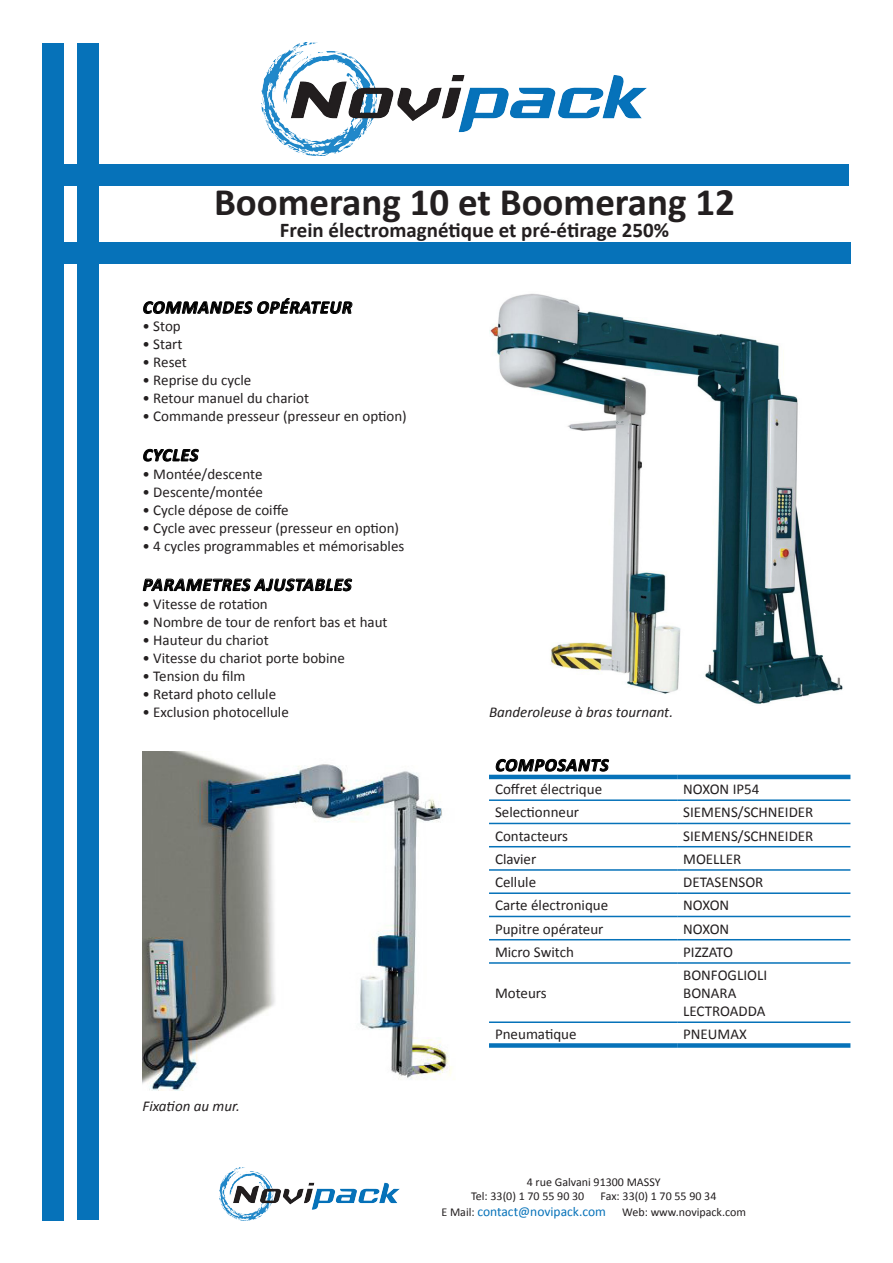
<style>
.page{position:relative;width:893px;height:1263px;background:#fff}
.page>*{position:absolute;margin:0;border:0;box-sizing:border-box;transform-origin:0 0}
.t1{font:700 39px "Calibri";color:#231f20}
.t2{font:700 21px "Calibri";color:#231f20}
.Style_de_paragraphe{font:italic 700 18px "Calibri";letter-spacing:.04em;color:#000}
.t3{font:15px "Calibri";color:#231f20}
.t4{font:italic 15px "Calibri";color:#231f20}
.t5{font:13.5px "Calibri";color:#0672b9}
.t6{font:12px "Calibri";color:#231f20}
.s1{font-size:12px;color:#231f20}
</style>
<div class="page">
<div style="left:43px;top:43px;width:21px;height:1177px;background:#0672b9"></div>
<div style="left:77px;top:43px;width:22px;height:1177px;background:#0672b9"></div>
<div style="left:43px;top:242px;width:807px;height:22px;background:#0672b9"></div>
<div style="left:43px;top:164px;width:806px;height:22px;background:#0672b9"></div>
<img style="left:261px;top:43px;width:385px;height:112px">
<svg style="left:143px;top:298px;width:210px;height:16px"></svg>
<svg style="left:143px;top:448px;width:56px;height:14px"></svg>
<svg style="left:142px;top:578px;width:211px;height:14px"></svg>
<img style="left:220px;top:1168px;width:179px;height:52px">
<hr style="left:489px;top:799px;width:188px;height:2px;background:#0672b9">
<hr style="left:677px;top:799px;width:173px;height:2px;background:#0672b9">
<hr style="left:489px;top:823px;width:188px;height:1px;background:#0672b9">
<hr style="left:677px;top:823px;width:173px;height:1px;background:#0672b9">
<hr style="left:489px;top:846px;width:188px;height:1px;background:#0672b9">
<hr style="left:677px;top:846px;width:173px;height:1px;background:#0672b9">
<hr style="left:489px;top:869px;width:188px;height:2px;background:#0672b9">
<hr style="left:677px;top:869px;width:173px;height:2px;background:#0672b9">
<hr style="left:489px;top:892px;width:188px;height:2px;background:#0672b9">
<hr style="left:677px;top:892px;width:173px;height:2px;background:#0672b9">
<hr style="left:489px;top:916px;width:188px;height:1px;background:#0672b9">
<hr style="left:677px;top:916px;width:173px;height:1px;background:#0672b9">
<hr style="left:489px;top:939px;width:188px;height:1px;background:#0672b9">
<hr style="left:677px;top:939px;width:173px;height:1px;background:#0672b9">
<hr style="left:489px;top:962px;width:188px;height:2px;background:#0672b9">
<hr style="left:677px;top:962px;width:173px;height:2px;background:#0672b9">
<hr style="left:489px;top:1021px;width:188px;height:2px;background:#0672b9">
<hr style="left:677px;top:1021px;width:173px;height:2px;background:#0672b9">
<hr style="left:489px;top:775px;width:188px;height:4px;background:#0672b9">
<hr style="left:677px;top:775px;width:173px;height:4px;background:#0672b9">
<div style="left:489px;top:1043px;width:188px;height:5px;background:#0672b9"></div>
<div style="left:677px;top:1043px;width:173px;height:5px;background:#0672b9"></div>
<svg style="left:495px;top:758px;width:115px;height:22px"></svg>
<img style="left:489px;top:293px;width:354px;height:411px">
<img style="left:142px;top:751px;width:310px;height:339px">
<p class="t1" style="left:214px;top:174px;width:522px">Boomerang 10 et Boomerang 12</p>
<p class="t2" style="left:280px;top:215px;width:391px">Frein électromagnétique et pré-étirage 250%</p>
<p class="Style_de_paragraphe" style="left:143px;top:295px;width:211px">COMMANDES OPÉRATEUR</p>
<p class="t3" style="left:142px;top:316px;width:40px">• Stop</p>
<p class="t3" style="left:142px;top:334px;width:42px">• Start</p>
<p class="t3" style="left:142px;top:352px;width:46px">• Reset</p>
<p class="t3" style="left:142px;top:370px;width:110px">• Reprise du cycle</p>
<p class="t3" style="left:142px;top:388px;width:168px">• Retour manuel du chariot</p>
<p class="t3" style="left:142px;top:406px;width:266px">• Commande presseur (presseur en option)</p>
<p class="Style_de_paragraphe" style="left:143px;top:442px;width:57px">CYCLES</p>
<p class="t3" style="left:142px;top:463px;width:122px">• Montée/descente</p>
<p class="t3" style="left:142px;top:481px;width:122px">• Descente/montée</p>
<p class="t3" style="left:142px;top:499px;width:148px">• Cycle dépose de coiffe</p>
<p class="t3" style="left:142px;top:517px;width:258px">• Cycle avec presseur (presseur en option)</p>
<p class="t3" style="left:142px;top:535px;width:263px">• 4 cycles programmables et mémorisables</p>
<p class="Style_de_paragraphe" style="left:143px;top:572px;width:210px">PARAMETRES AJUSTABLES</p>
<p class="t3" style="left:142px;top:593px;width:127px">• Vitesse de rotation</p>
<p class="t3" style="left:142px;top:611px;width:247px">• Nombre de tour de renfort bas et haut</p>
<p class="t3" style="left:142px;top:629px;width:128px">• Hauteur du chariot</p>
<p class="t3" style="left:142px;top:647px;width:204px">• Vitesse du chariot porte bobine</p>
<p class="t3" style="left:142px;top:665px;width:105px">• Tension du film</p>
<p class="t3" style="left:142px;top:683px;width:135px">• Retard photo cellule</p>
<p class="t3" style="left:142px;top:701px;width:148px">• Exclusion photocellule</p>
<p class="t4" style="left:142px;top:1095px;width:99px">Fixation au mur.</p>
<p class="t4" style="left:489px;top:701px;width:186px">Banderoleuse à bras tournant.</p>
<p class="Style_de_paragraphe" style="left:495px;top:752px;width:115px">COMPOSANTS</p>
<p class="t3" style="left:495px;top:779px;width:109px">Coffret électrique</p>
<p class="t3" style="left:683px;top:779px;width:78px">NOXON IP54</p>
<p class="t3" style="left:495px;top:802px;width:86px">Selectionneur</p>
<p class="t3" style="left:683px;top:802px;width:132px">SIEMENS/SCHNEIDER</p>
<p class="t3" style="left:495px;top:825px;width:75px">Contacteurs</p>
<p class="t3" style="left:683px;top:825px;width:132px">SIEMENS/SCHNEIDER</p>
<p class="t3" style="left:495px;top:848px;width:43px">Clavier</p>
<p class="t3" style="left:683px;top:848px;width:60px">MOELLER</p>
<p class="t3" style="left:495px;top:872px;width:43px">Cellule</p>
<p class="t3" style="left:683px;top:872px;width:82px">DETASENSOR</p>
<p class="t3" style="left:495px;top:895px;width:115px">Carte électronique</p>
<p class="t3" style="left:683px;top:895px;width:48px">NOXON</p>
<p class="t3" style="left:495px;top:918px;width:110px">Pupitre opérateur</p>
<p class="t3" style="left:683px;top:918px;width:48px">NOXON</p>
<p class="t3" style="left:495px;top:941px;width:80px">Micro Switch</p>
<p class="t3" style="left:683px;top:941px;width:51px">PIZZATO</p>
<p class="t3" style="left:495px;top:983px;width:53px">Moteurs</p>
<p class="t3" style="left:683px;top:965px;width:86px">BONFOGLIOLI</p>
<p class="t3" style="left:683px;top:983px;width:55px">BONARA</p>
<p class="t3" style="left:683px;top:1001px;width:84px">LECTROADDA</p>
<p class="t3" style="left:495px;top:1024px;width:83px">Pneumatique</p>
<p class="t3" style="left:683px;top:1024px;width:65px">PNEUMAX</p>
<p class="t6" style="left:527px;top:1173px;width:135px">4 rue Galvani 91300 MASSY</p>
<p class="t6" style="left:471px;top:1188px;width:115px">Tel: 33(0) 1 70 55 90 30</p>
<p class="t6" style="left:601px;top:1188px;width:117px">Fax: 33(0) 1 70 55 90 34</p>
<p class="t5" style="left:441px;top:1202px;width:166px"><span class="s1">E Mail:</span> contact@novipack.com</p>
<p class="t6" style="left:622px;top:1204px;width:125px">Web: www.novipack.com</p>
</div>
